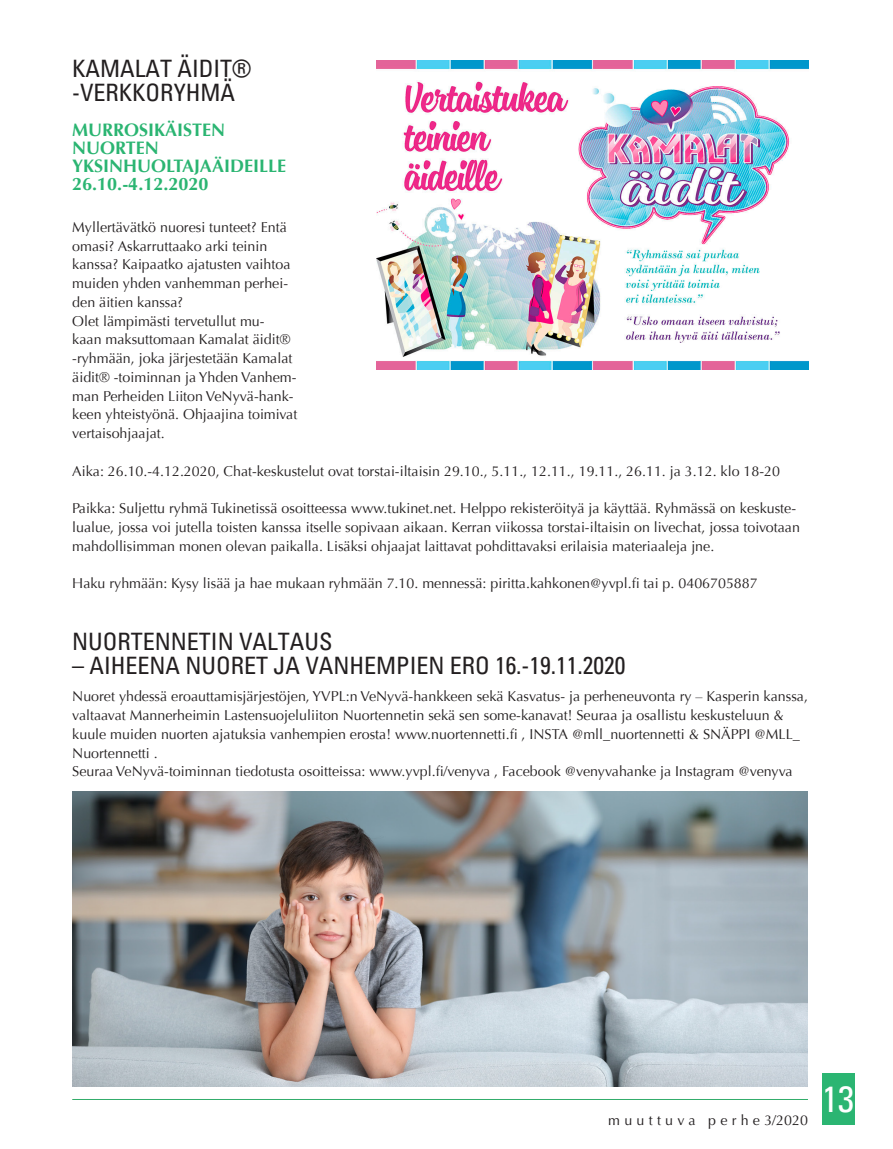
<style>
.page{position:relative;width:893px;height:1149px;background:#fff}
.page>*{position:absolute;margin:0;border:0;box-sizing:border-box;transform-origin:0 0}
.muuttuva{font:condensed 36px "Univers";color:#fff}
.otsikko-h2{font:condensed 24px/24px "Univers";color:#231f20}
.h312-13{font:700 18px/18px "Optima";color:#2bb572}
.leipisleft-ilman_sis{font:14.25px/18.8px "Optima";color:#231f20}
.t1{font:14.25px "Optima";letter-spacing:.3em;color:#231f20}
</style>
<div class="page">
<div style="left:822px;top:1073px;width:32px;height:51px;background:#2bb572"></div>
<img style="left:376px;top:60px;width:432px;height:310px">
<img style="left:72px;top:791px;width:736px;height:295px">
<p class="otsikko-h2" style="left:72px;top:56px;width:181px">KAMALAT ÄIDIT® -VERKKORYHMÄ</p>
<p class="h312-13" style="left:72px;top:121px;width:215px">MURROSIKÄISTEN<br>NUORTEN<br>YKSINHUOLTAJAÄIDEILLE<br>26.10.-4.12.2020</p>
<p class="leipisleft-ilman_sis" style="left:72px;top:218px;width:220px">Myllertävätkö nuoresi tunteet? Entä omasi? Askarruttaako arki teinin kanssa? Kaipaatko ajatusten vaihtoa muiden yhden vanhemman perhei&shy;den äitien kanssa?</p>
<p class="leipisleft-ilman_sis" style="left:72px;top:311px;width:227px">Olet lämpimästi tervetullut mu-<br>kaan maksuttomaan Kamalat äidit® -ryhmään, joka järjestetään Kamalat äidit® -toiminnan ja Yhden Vanhem&shy;man Perheiden Liiton VeNyvä-hank&shy;keen yhteistyönä. Ohjaajina toimivat vertaisohjaajat.</p>
<p class="leipisleft-ilman_sis" style="left:72px;top:461px;width:709px">Aika: 26.10.-4.12.2020, Chat-keskustelut ovat torstai-iltaisin 29.10., 5.11., 12.11., 19.11., 26.11. ja 3.12. klo 18-20</p>
<p class="leipisleft-ilman_sis" style="left:72px;top:499px;width:729px">Paikka: Suljettu ryhmä Tukinetissä osoitteessa www.tukinet.net. Helppo rekisteröityä ja käyttää. Ryhmässä on keskuste&shy;lualue, jossa voi jutella toisten kanssa itselle sopivaan aikaan. Kerran viikossa torstai-iltaisin on livechat, jossa toivotaan mahdollisimman monen olevan paikalla. Lisäksi ohjaajat laittavat pohdittavaksi erilaisia materiaaleja jne.</p>
<p class="leipisleft-ilman_sis" style="left:72px;top:574px;width:687px">Haku ryhmään: Kysy lisää ja hae mukaan ryhmään 7.10. mennessä: piritta.kahkonen@yvpl.fi tai p. 0406705887</p>
<p class="otsikko-h2" style="left:72px;top:628px;width:262px">NUORTENNETIN VALTAUS</p>
<p class="otsikko-h2" style="left:72px;top:652px;width:555px">– AIHEENA NUORET JA VANHEMPIEN ERO 16.-19.11.2020</p>
<p class="leipisleft-ilman_sis" style="left:72px;top:687px;width:737px">Nuoret yhdessä eroauttamisjärjestöjen, YVPL:n VeNyvä-hankkeen sekä Kasvatus- ja perheneuvonta ry – Kasperin kanssa, valtaavat Mannerheimin Lastensuojeluliiton Nuortennetin sekä sen some-kanavat! Seuraa ja osallistu keskusteluun &amp; kuule muiden nuorten ajatuksia vanhempien erosta! www.nuortennetti.fi , INSTA @mll_nuortennetti &amp; SNÄPPI @MLL_ Nuortennetti .</p>
<p class="leipisleft-ilman_sis" style="left:72px;top:762px;width:722px">Seuraa VeNyvä-toiminnan tiedotusta osoitteissa: www.yvpl.fi/venyva , Facebook @venyvahanke ja Instagram @venyva</p>
<p class="t1" style="left:608px;top:1111px;width:201px">muuttuva perhe3/2020</p>
<p class="muuttuva" style="left:822px;top:1075px;width:33px">13</p>
</div>
